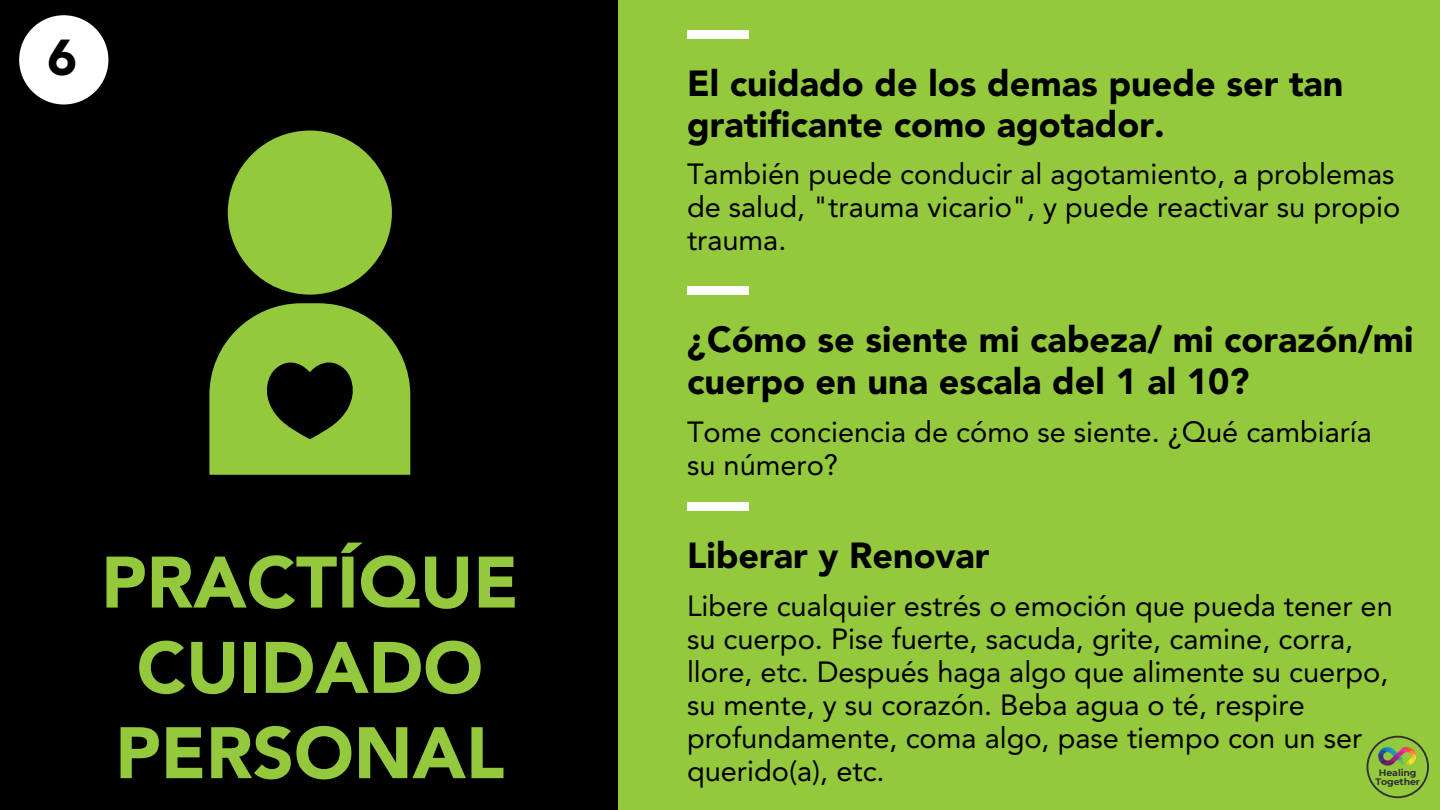
<style>
.page{position:relative;width:1440px;height:810px;background:#95c93d}
.page>*{position:absolute;margin:0;border:0;box-sizing:border-box;transform-origin:0 0}
.t1{font:900 72px/85.3px "Avenir LT Std";color:#95c93d}
.t2{font:900 50px "Avenir LT Std";color:#000}
.t3{font:900 36px/41.2px "Avenir LT Std";color:#000}
.t4{font:29px/33px "Avenir LT Std";color:#000}
.t5{font:700 9.4px/9.3px "Montserrat";letter-spacing:-.01em;color:#303030;text-align:center}
</style>
<div class="page">
<div style="left:0;top:0;width:618px;height:810px;background:#000"></div>
<div style="left:687px;top:30px;width:62px;height:8px;background:#fff"></div>
<div style="left:687px;top:503px;width:62px;height:8px;background:#fff"></div>
<div style="left:19px;top:15px;width:89px;height:89px;background:#fff;border-radius:50%"></div>
<div style="left:687px;top:287px;width:62px;height:8px;background:#fff"></div>
<svg style="left:1366px;top:736px;width:63px;height:62px"></svg>
<img style="left:1368px;top:745px;width:59px;height:22px">
<div style="left:228px;top:131px;width:164px;height:164px;background:#95c93d;border-radius:50%"></div>
<svg style="left:209px;top:303px;width:201px;height:172px"></svg>
<h2 class="t2" style="left:47px;top:37px;width:31px">6</h2>
<h1 class="t1" style="left:101px;top:546px;width:419px">PRACTÍQUE<br>CUIDADO<br>PERSONAL</h1>
<p class="t3" style="left:687px;top:66px;width:658px">El cuidado de los demas puede ser tan gratificante como agotador.</p>
<p class="t4" style="left:687px;top:160px;width:715px">También puede conducir al agotamiento, a problemas de salud, "trauma vicario", y puede reactivar su propio trauma.</p>
<p class="t3" style="left:687px;top:323px;width:728px">¿Cómo se siente mi cabeza/ mi corazón/mi cuerpo en una escala del 1 al 10?</p>
<p class="t4" style="left:687px;top:418px;width:686px">Tome conciencia de cómo se siente. ¿Qué cambiaría su número?</p>
<p class="t3" style="left:687px;top:538px;width:304px">Liberar y Renovar</p>
<p class="t4" style="left:687px;top:592px;width:707px">Libere cualquier estrés o emoción que pueda tener en su cuerpo. Pise fuerte, sacuda, grite, camine, corra, llore, etc. Después haga algo que alimente su cuerpo, su mente, y su corazón. Beba agua o té, respire profundamente, coma algo, pase tiempo con un ser querido(a), etc.</p>
<p class="t5" style="left:1375px;top:768px;width:46px">Healing<br>Together</p>
</div>
